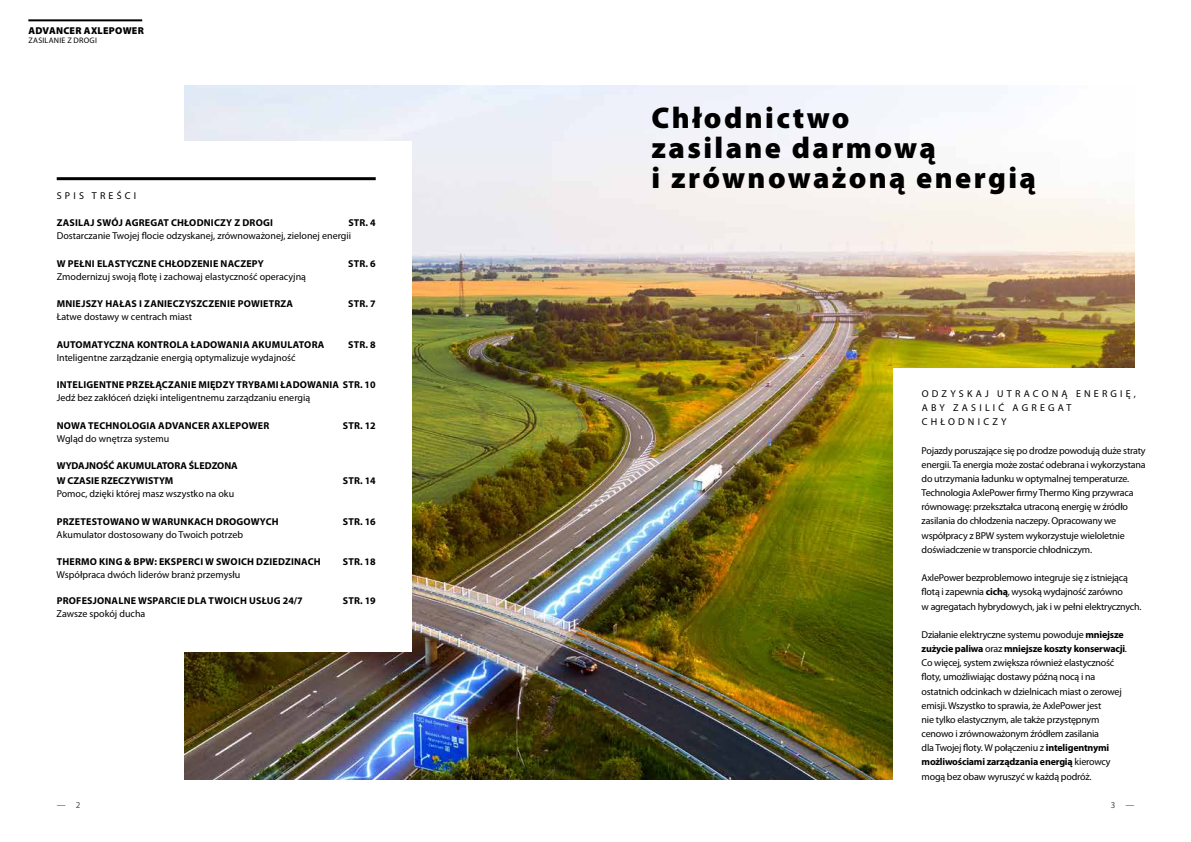
<style>
.page{position:relative;width:1191px;height:842px;background:#fff}
.page>*{position:absolute;margin:0;border:0;box-sizing:border-box;transform-origin:0 0}
.t1{font:900 30px/30px "Myriad Pro";letter-spacing:.08em;color:#000}
.t2{font:10px/14.2px "Myriad Pro";letter-spacing:-.02em;color:#000}
.t3{font:700 10px "Myriad Pro";letter-spacing:.02em;color:#000}
.t4{font:10px "Myriad Pro";color:#000}
.t5{font:10px/14.2px "Myriad Pro";letter-spacing:.32em;color:#000}
.t6{font:700 10px/14.8px "Myriad Pro";color:#000}
.t7{font:900 10px "Myriad Pro";letter-spacing:.025em;color:#000}
.t8{font:9px "Myriad Pro";color:#4d4d4f}
.t9{font:8px "Myriad Pro";letter-spacing:.03em;color:#000}
.s1{font-weight:700}
</style>
<div class="page">
<hr style="left:28px;top:19px;width:114px;height:2px;background:#000">
<img style="left:184px;top:85px;width:950px;height:695px">
<div style="left:893px;top:369px;width:255px;height:432px;background:#fff"></div>
<div style="left:0;top:142px;width:411px;height:510px;background:#fff"></div>
<hr style="left:57px;top:177px;width:319px;height:3px;background:#000">
<p class="t7" style="left:28px;top:24px;width:117px">ADVANCER AXLEPOWER</p>
<p class="t9" style="left:28px;top:35px;width:70px">ZASILANIE Z DROGI</p>
<p class="t5" style="left:57px;top:188px;width:81px">SPIS TREŚCI</p>
<p class="t3" style="left:57px;top:217px;width:218px">ZASILAJ SWÓJ AGREGAT CHŁODNICZY Z DROGI</p>
<p class="t3" style="left:348px;top:217px;width:29px">STR. 4</p>
<p class="t4" style="left:57px;top:230px;width:296px">Dostarczanie Twojej flocie odzyskanej, zrównoważonej, zielonej energii</p>
<p class="t3" style="left:57px;top:258px;width:208px">W PEŁNI ELASTYCZNE CHŁODZENIE NACZEPY</p>
<p class="t3" style="left:348px;top:258px;width:29px">STR. 6</p>
<p class="t4" style="left:57px;top:271px;width:251px">Zmodernizuj swoją flotę i zachowaj elastyczność operacyjną</p>
<p class="t3" style="left:57px;top:298px;width:238px">MNIEJSZY HAŁAS I ZANIECZYSZCZENIE POWIETRZA</p>
<p class="t3" style="left:348px;top:298px;width:29px">STR. 7</p>
<p class="t4" style="left:57px;top:311px;width:137px">Łatwe dostawy w centrach miast</p>
<p class="t3" style="left:57px;top:339px;width:269px">AUTOMATYCZNA KONTROLA ŁADOWANIA AKUMULATORA</p>
<p class="t3" style="left:348px;top:339px;width:29px">STR. 8</p>
<p class="t4" style="left:57px;top:352px;width:240px">Inteligentne zarządzanie energią optymalizuje wydajność</p>
<p class="t3" style="left:57px;top:379px;width:320px">INTELIGENTNE PRZEŁĄCZANIE MIĘDZY TRYBAMI ŁADOWANIA STR. 10</p>
<p class="t4" style="left:57px;top:392px;width:255px">Jedź bez zakłóceń dzięki inteligentnemu zarządzaniu energią</p>
<p class="t3" style="left:57px;top:420px;width:214px">NOWA TECHNOLOGIA ADVANCER AXLEPOWER</p>
<p class="t3" style="left:343px;top:420px;width:35px">STR. 12</p>
<p class="t4" style="left:57px;top:433px;width:114px">Wgląd do wnętrza systemu</p>
<p class="t6" style="left:57px;top:459px;width:183px">WYDAJNOŚĆ AKUMULATORA ŚLEDZONA<br>W CZASIE RZECZYWISTYM</p>
<p class="t3" style="left:343px;top:475px;width:35px">STR. 14</p>
<p class="t4" style="left:57px;top:488px;width:179px">Pomoc, dzięki której masz wszystko na oku</p>
<p class="t3" style="left:57px;top:516px;width:223px">PRZETESTOWANO W WARUNKACH DROGOWYCH</p>
<p class="t3" style="left:343px;top:516px;width:35px">STR. 16</p>
<p class="t4" style="left:57px;top:529px;width:188px">Akumulator dostosowany do Twoich potrzeb</p>
<p class="t3" style="left:57px;top:556px;width:266px">THERMO KING &amp; BPW: EKSPERCI W SWOICH DZIEDZINACH</p>
<p class="t3" style="left:343px;top:556px;width:34px">STR. 18</p>
<p class="t4" style="left:57px;top:569px;width:185px">Współpraca dwóch liderów branż przemysłu</p>
<p class="t3" style="left:57px;top:595px;width:247px">PROFESJONALNE WSPARCIE DLA TWOICH USŁUG 24/7</p>
<p class="t3" style="left:343px;top:595px;width:35px">STR. 19</p>
<p class="t4" style="left:57px;top:608px;width:90px">Zawsze spokój ducha</p>
<h1 class="t1" style="left:651px;top:103px;width:386px">Chłodnictwo<br>zasilane darmową<br>i zrównoważoną energią</h1>
<p class="t5" style="left:921px;top:387px;width:216px">ODZYSKAJ UTRACONĄ ENERGIĘ,<br>ABY ZASILIĆ AGREGAT<br>CHŁODNICZY</p>
<p class="t2" style="left:921px;top:443px;width:225px">Pojazdy poruszające się po drodze powodują duże straty energii. Ta energia może zostać odebrana i wykorzystana do utrzymania ładunku w optymalnej temperaturze.<br>Technologia AxlePower firmy Thermo King przywraca równowagę: przekształca utraconą energię w źródło zasilania do chłodzenia naczepy. Opracowany we współpracy z BPW system wykorzystuje wieloletnie doświadczenie w transporcie chłodniczym.</p>
<p class="t2" style="left:921px;top:571px;width:221px">AxlePower bezproblemowo integruje się z istniejącą flotą i zapewnia <span class="s1">cichą</span>, wysoką wydajność zarówno<br>w agregatach hybrydowych, jak i w pełni elektrycznych.</p>
<p class="t2" style="left:921px;top:628px;width:207px">Działanie elektryczne systemu powoduje <span class="s1">mniejsze zużycie paliwa</span> oraz <span class="s1">mniejsze koszty konserwacji</span>.<br>Co więcej, system zwiększa również elastyczność floty, umożliwiając dostawy późną nocą i na ostatnich odcinkach w dzielnicach miast o zerowej emisji. Wszystko to sprawia, że AxlePower jest<br>nie tylko elastycznym, ale także przystępnym cenowo i zrównoważonym źródłem zasilania<br>dla Twojej floty. W połączeniu z <span class="s1">inteligentnymi możliwościami zarządzania energią</span> kierowcy mogą bez obaw wyruszyć w każdą podróż.</p>
<p class="t8" style="left:57px;top:800px;width:25px">— 2</p>
<p class="t8" style="left:1110px;top:800px;width:25px">3 —</p>
</div>
